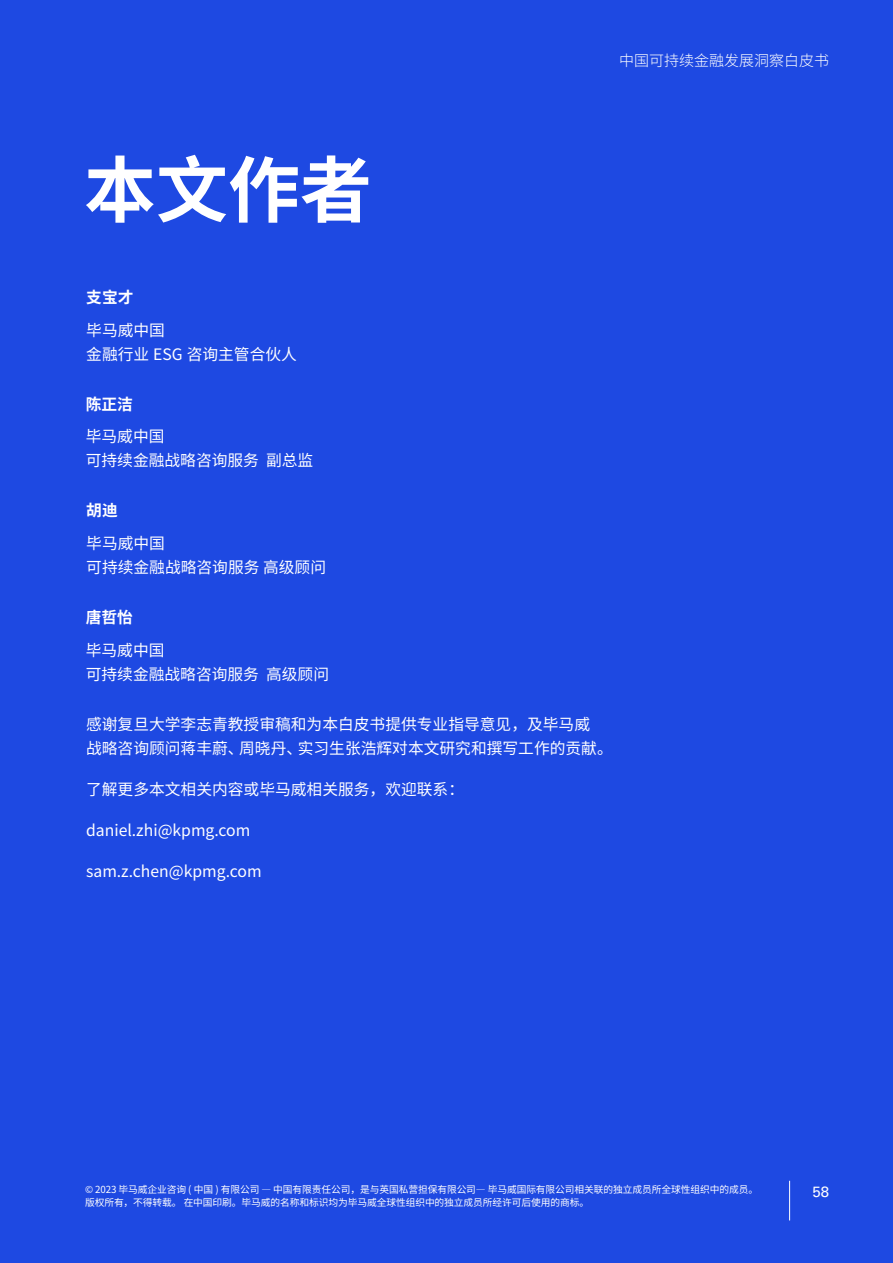
<style>
.page{position:relative;width:893px;height:1263px;background:#1e49e2}
.page>*{position:absolute;margin:0;border:0;box-sizing:border-box;transform-origin:0 0}
.t1{font:700 72px "Noto Sans CJ Ksc";color:#fff}
.t2{font:15.75px/24px "Noto Sans CJ Ksc";color:#fff}
.t3{font:700 15.75px "Noto Sans CJ Ksc";color:#fff}
.t4{font:300 15px "Noto Sans CJ Ksc";color:#fff}
.t5{font:15px "Universfor KPMG";color:#fff}
.t6{font:9.75px/13.5px "Noto Sans CJ Ksc";letter-spacing:-.01em;color:#fff}
</style>
<div class="page">
<hr style="left:789px;top:1181px;width:1px;height:39px;background:#fff">
<p class="t4" style="left:619px;top:52px;width:211px">中国可持续金融发展洞察白皮书</p>
<h1 class="t1" style="left:84px;top:149px;width:289px">本文作者</h1>
<p class="t3" style="left:86px;top:288px;width:49px">支宝才</p>
<p class="t2" style="left:86px;top:318px;width:212px">毕马威中国<br>金融行业 ESG 咨询主管合伙人</p>
<p class="t3" style="left:86px;top:395px;width:49px">陈正洁</p>
<p class="t2" style="left:86px;top:425px;width:229px">毕马威中国<br>可持续金融战略咨询服务 副总监</p>
<p class="t3" style="left:86px;top:502px;width:33px">胡迪</p>
<p class="t2" style="left:86px;top:531px;width:241px">毕马威中国<br>可持续金融战略咨询服务 高级顾问</p>
<p class="t3" style="left:86px;top:608px;width:49px">唐哲怡</p>
<p class="t2" style="left:86px;top:638px;width:245px">毕马威中国<br>可持续金融战略咨询服务 高级顾问</p>
<p class="t2" style="left:86px;top:712px;width:528px">感谢复旦大学李志青教授审稿和为本白皮书提供专业指导意见，及毕马威<br>战略咨询顾问蒋丰蔚、周晓丹、实习生张浩辉对本文研究和撰写工作的贡献。</p>
<p class="t2" style="left:86px;top:777px;width:380px">了解更多本文相关内容或毕马威相关服务，欢迎联系：</p>
<p class="t2" style="left:86px;top:818px;width:166px">daniel.zhi@kpmg.com</p>
<p class="t2" style="left:86px;top:859px;width:177px">sam.z.chen@kpmg.com</p>
<p class="t6" style="left:85px;top:1182px;width:675px">© 2023 毕马威企业咨询 ( 中国 ) 有限公司 — 中国有限责任公司，是与英国私营担保有限公司— 毕马威国际有限公司相关联的独立成员所全球性组织中的成员。版权所有，不得转载。 在中国印刷。毕马威的名称和标识均为毕马威全球性组织中的独立成员所经许可后使用的商标。</p>
<p class="t5" style="left:812px;top:1183px;width:18px">58</p>
</div>
